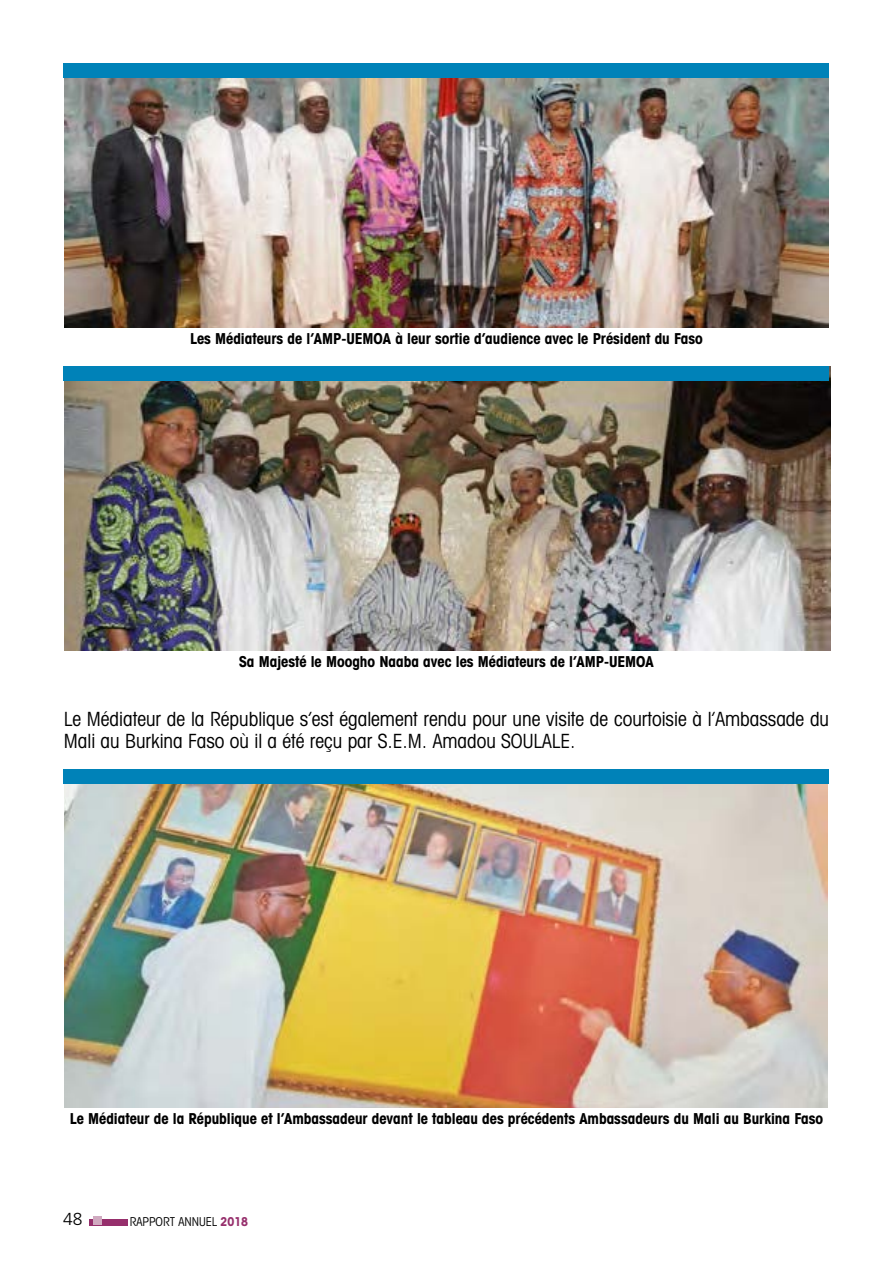
<style>
.page{position:relative;width:893px;height:1263px;background:#fff}
.page>*{position:absolute;margin:0;border:0;box-sizing:border-box;transform-origin:0 0}
.t1{font:condensed 19.5px/21.5px "Avant Garde IT Cby BT";color:#000}
.t2{font:300 17.4px "Frutiger";color:#000}
.t3{font:700 condensed 15px "Avant Garde IT Cby BT";color:#000}
.t4{font:condensed 12.15px "Avant Garde IT Cby BT";color:#000}
.s1{font-weight:700;color:#962f6c}
</style>
<div class="page">
<div style="left:89px;top:1219px;width:39px;height:7px;background:#962f6c"></div>
<div style="left:93px;top:1216px;width:9px;height:9px;background:#d0aac0"></div>
<img style="left:65px;top:78px;width:763px;height:249px">
<img style="left:64px;top:367px;width:766px;height:283px">
<img style="left:65px;top:783px;width:763px;height:324px">
<div style="left:64px;top:63px;width:765px;height:15px;background:#0082b8"></div>
<div style="left:64px;top:366px;width:765px;height:15px;background:#0082b8"></div>
<div style="left:64px;top:769px;width:765px;height:14px;background:#0082b8"></div>
<p class="t3" style="left:190px;top:329px;width:514px">Les Médiateurs de l’AMP-UEMOA à leur sortie d’audience avec le Président du Faso</p>
<p class="t3" style="left:239px;top:652px;width:416px">Sa Majesté le Moogho Naaba avec les Médiateurs de l’AMP-UEMOA</p>
<h1 class="t1" style="left:64px;top:708px;width:767px">Le Médiateur de la République s’est également rendu pour une visite de courtoisie à l’Ambassade du<br>Mali au Burkina Faso où il a été reçu par S.E.M. Amadou SOULALE.</h1>
<p class="t3" style="left:70px;top:1109px;width:755px">Le Médiateur de la République et l’Ambassadeur devant le tableau des précédents Ambassadeurs du Mali au Burkina Faso</p>
<p class="t2" style="left:63px;top:1209px;width:21px">48</p>
<p class="t4" style="left:130px;top:1214px;width:120px">RAPPORT ANNUEL <span class="s1">2018</span></p>
</div>
